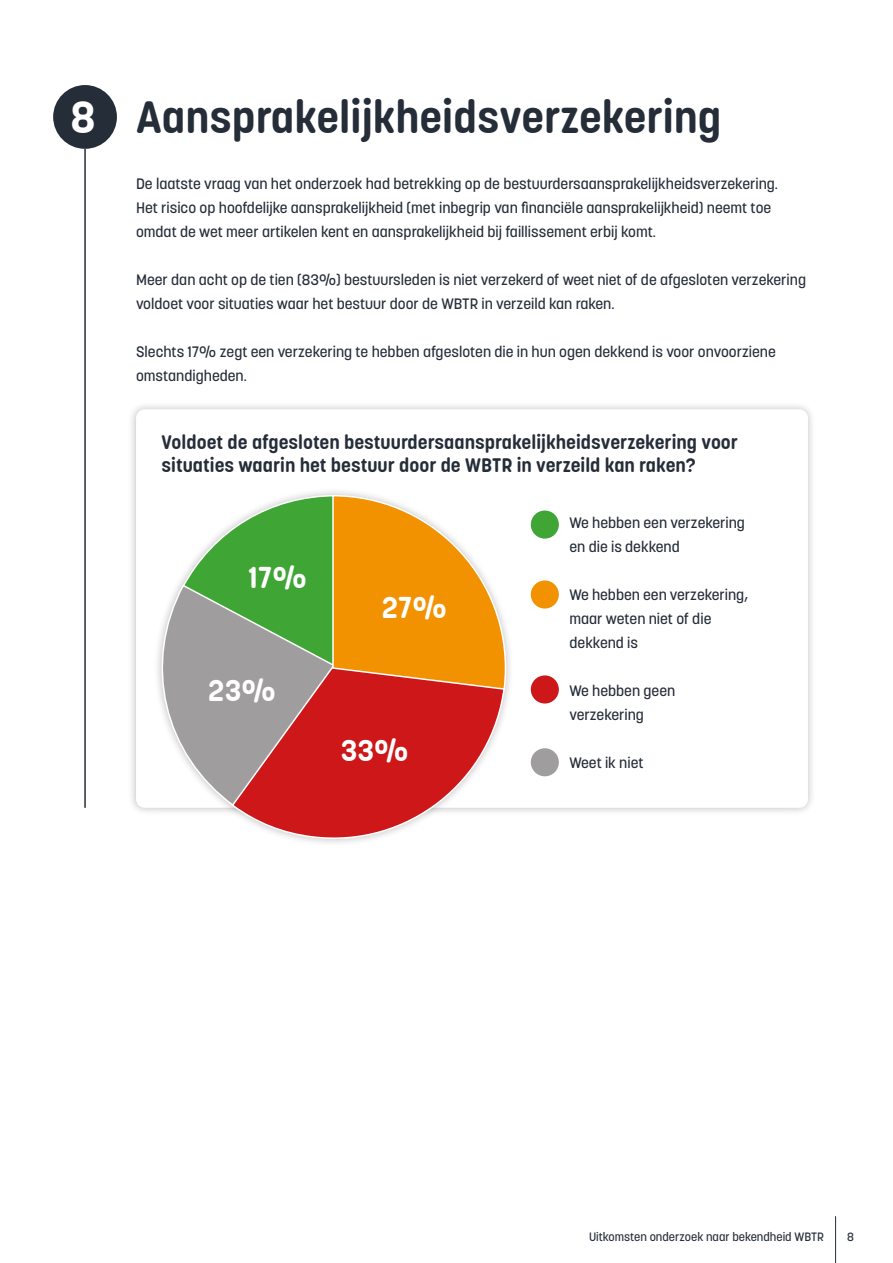
<style>
.page{position:relative;width:893px;height:1263px;background:#fff}
.page>*{position:absolute;margin:0;border:0;box-sizing:border-box;transform-origin:0 0}
.t1{font:700 45px "Korolev Rounded";color:#252d39}
.t2{font:700 30px "Korolev Rounded";color:#fff}
.t3{font:700 19.5px/22.5px "Korolev Rounded";color:#252d39}
.t4{font:500 15px/24px "Korolev";color:#252d39}
.t5{font:500 12px "Korolev";color:#252d39}
.s1{color:#fff}
</style>
<div class="page">
<div style="left:128px;top:402px;width:689px;height:414px;background:#000;opacity:.25"></div>
<div style="left:136px;top:409px;width:672px;height:399px;background:#fff;border-radius:9px"></div>
<div style="left:154px;top:487px;width:360px;height:360px;background:#000;opacity:.25"></div>
<svg style="left:230px;top:808px;width:276px;height:39px"></svg>
<svg style="left:142px;top:494px;width:365px;height:314px"></svg>
<div style="left:53px;top:85px;width:64px;height:64px;background:#252d39;border-radius:50%"></div>
<hr style="left:84px;top:149px;width:2px;height:659px;background:#252d39">
<div style="left:531px;top:510px;width:28px;height:29px;background:#3fa535;border-radius:50%"></div>
<div style="left:531px;top:675px;width:28px;height:28px;background:#cd1719;border-radius:50%"></div>
<div style="left:531px;top:580px;width:28px;height:28px;background:#f39200;border-radius:50%"></div>
<div style="left:531px;top:748px;width:28px;height:28px;background:#9f9d9d;border-radius:50%"></div>
<hr style="left:835px;top:1216px;width:1px;height:47px;background:#252d39">
<h1 class="t1" style="left:70px;top:90px;width:653px"><span class="s1">8</span> Aansprakelijkheidsverzekering</h1>
<p class="t4" style="left:136px;top:172px;width:643px">De laatste vraag van het onderzoek had betrekking op de bestuurdersaansprakelijkheidsverzekering.<br>Het risico op hoofdelijke aansprakelijkheid (met inbegrip van financiële aansprakelijkheid) neemt toe omdat de wet meer artikelen kent en aansprakelijkheid bij faillissement erbij komt.</p>
<p class="t4" style="left:136px;top:268px;width:671px">Meer dan acht op de tien (83%) bestuursleden is niet verzekerd of weet niet of de afgesloten verzekering voldoet voor situaties waar het bestuur door de WBTR in verzeild kan raken.</p>
<p class="t4" style="left:136px;top:340px;width:641px">Slechts 17% zegt een verzekering te hebben afgesloten die in hun ogen dekkend is voor onvoorziene omstandigheden.</p>
<h3 class="t3" style="left:162px;top:431px;width:578px">Voldoet de afgesloten bestuurdersaansprakelijkheidsverzekering voor situaties waarin het bestuur door de WBTR in verzeild kan raken?</h3>
<h2 class="t2" style="left:248px;top:559px;width:60px">17%</h2>
<h2 class="t2" style="left:208px;top:672px;width:69px">23%</h2>
<h2 class="t2" style="left:382px;top:590px;width:66px">27%</h2>
<h2 class="t2" style="left:341px;top:733px;width:69px">33%</h2>
<p class="t4" style="left:569px;top:511px;width:177px">We hebben een verzekering en die is dekkend</p>
<p class="t4" style="left:569px;top:583px;width:180px">We hebben een verzekering, maar weten niet of die dekkend is</p>
<p class="t4" style="left:569px;top:679px;width:107px">We hebben geen verzekering</p>
<p class="t4" style="left:569px;top:751px;width:76px">Weet ik niet</p>
<p class="t5" style="left:589px;top:1229px;width:236px">Uitkomsten onderzoek naar bekendheid WBTR</p>
<p class="t5" style="left:847px;top:1229px;width:8px">8</p>
</div>
